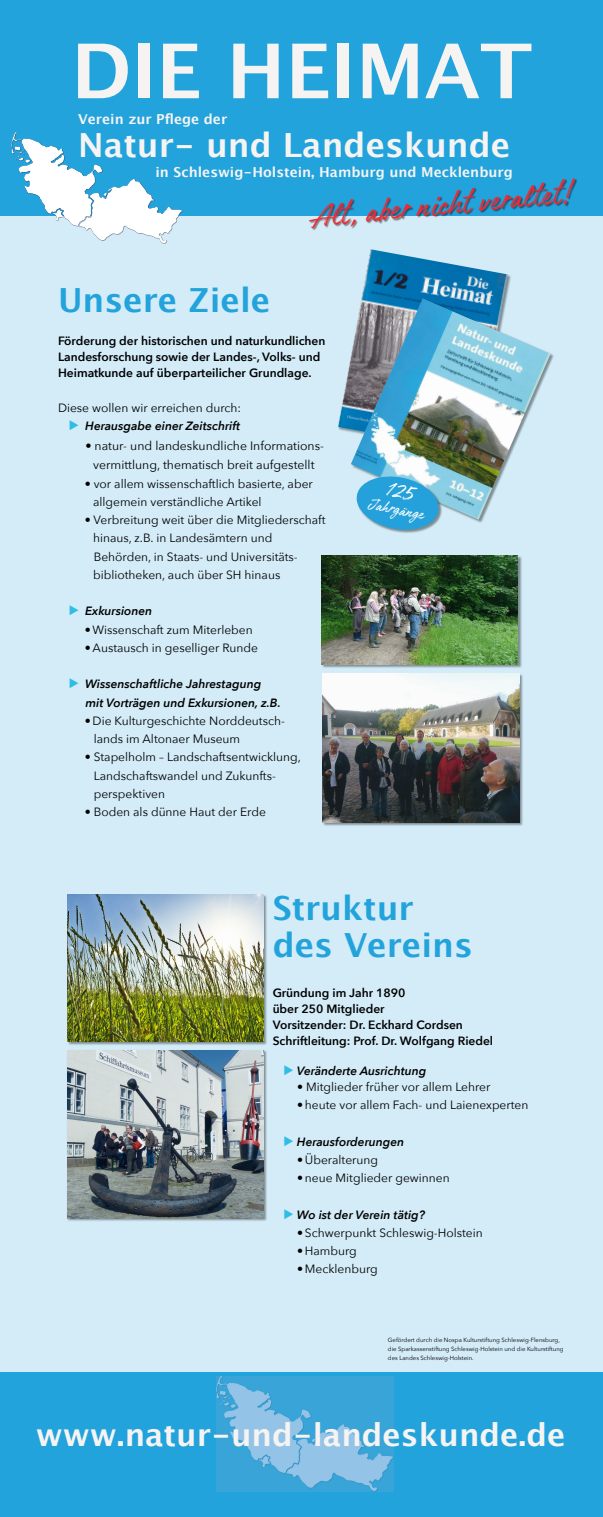
<style>
.page{position:relative;width:603px;height:1517px;background:#fff}
.page>*{position:absolute;margin:0;border:0;box-sizing:border-box;transform-origin:0 0}
.t1{font:700 75.47px "Lucida Grande";color:#f6f4f3}
.t2{font:36.55px "Authenia Textured";color:#ee2a31}
.t3{font:700 33.25px/37px "Lucida Grande";color:#23a3dc}
.t4{font:700 33.25px "Lucida Grande";color:#f6f4f3}
.t5{font:700 31.25px "Lucida Grande";color:#f6f4f3}
.t6{font:18px "Authenia Textured";color:#fff}
.t7{font:700 13.75px "Lucida Grande";color:#f6f4f3}
.t8{font:12.25px/19.8px "Avenir Next";color:#000;text-align:center}
.t9{font:12px/18.2px "Avenir Next";color:#000}
.t10{font:600 12px/16px "Avenir Next";color:#000}
.t11{font:italic 600 12px/18.2px "Avenir Next";color:#000}
.t12{font:6px/9px "Avenir Next";color:#000}
.s1{font-family:"Lucida Grande";font-weight:700;color:#2fbde5}
.s2{font-weight:600;font-style:italic}
.s3{font-family:"Lucida Grande";font-weight:700;font-style:normal;color:#2fbde5}
</style>
<div class="page">
<div style="left:0;top:210px;width:602px;height:1163px;background:#d3ecf8"></div>
<img style="left:338px;top:249px;width:169px;height:183px">
<img style="left:350px;top:298px;width:200px;height:221px">
<img style="left:321px;top:555px;width:201px;height:113px">
<img style="left:321px;top:555px;width:196px;height:109px">
<img style="left:322px;top:673px;width:201px;height:153px">
<img style="left:322px;top:673px;width:196px;height:149px">
<img style="left:67px;top:894px;width:200px;height:151px">
<img style="left:67px;top:894px;width:196px;height:147px">
<img style="left:67px;top:1050px;width:200px;height:171px">
<img style="left:67px;top:1050px;width:196px;height:168px">
<img style="left:441px;top:476px;width:1px;height:43px">
<div style="left:0;top:0;width:602px;height:215px;background:#23a3dc"></div>
<img style="left:12px;top:133px;width:171px;height:110px">
<img style="left:309px;top:179px;width:268px;height:51px">
<div style="left:0;top:1371px;width:602px;height:146px;background:#23a3dc"></div>
<img style="left:216px;top:1376px;width:177px;height:115px">
<svg style="left:354px;top:473px;width:87px;height:60px"></svg>
<h1 class="t1" style="left:71px;top:39px;width:462px">DIE HEIMAT</h1>
<p class="t7" style="left:78px;top:113px;width:150px">Verein zur Pflege der</p>
<h3 class="t4" style="left:78px;top:131px;width:433px">Natur- und Landeskunde</h3>
<p class="t7" style="left:155px;top:166px;width:358px">in Schleswig-Holstein, Hamburg und Mecklenburg</p>
<h2 class="t2" style="left:309px;top:202px;width:263px;rotate:-5deg">Alt, aber nicht veraltet!</h2>
<h3 class="t3" style="left:58px;top:284px;width:214px">Unsere Ziele</h3>
<p class="t10" style="left:58px;top:334px;width:269px">Förderung der historischen und naturkundlichen<br>Landesforschung sowie der Landes-, Volks- und<br>Heimatkunde auf überparteilicher Grundlage.</p>
<p class="t9" style="left:58px;top:399px;width:184px;text-align:right">Diese wollen wir erreichen durch: <span class="s1">▶</span> <span class="s2">Herausgabe einer Zeitschrift</span></p>
<p class="t8" style="left:85px;top:436px;width:240px">• natur- und landeskundliche Informations&shy;vermittlung, thematisch breit aufgestellt</p>
<p class="t9" style="left:93px;top:475px;width:221px;text-indent:-8px">• vor allem wissenschaftlich basierte, aber allgemein verständliche Artikel</p>
<p class="t9" style="left:93px;top:511px;width:234px;text-indent:-8px">• Verbreitung weit über die Mitgliederschaft hinaus, z.B. in Landesämtern und Behörden, in Staats- und Universitäts&shy;bibliotheken, auch über SH hinaus</p>
<p class="t11" style="left:69px;top:602px;width:85px"><span class="s3">▶</span> Exkursionen</p>
<p class="t9" style="left:85px;top:620px;width:169px">• Wissenschaft zum Miterleben</p>
<p class="t9" style="left:85px;top:639px;width:175px">• Austausch in geselliger Runde</p>
<p class="t11" style="left:85px;top:675px;width:197px;text-indent:-17px"><span class="s3">▶</span> Wissenschaftliche Jahrestagung mit Vorträgen und Exkursionen, z.B.</p>
<p class="t9" style="left:94px;top:712px;width:192px;text-indent:-9px">• Die Kulturgeschichte Norddeutsch&shy;lands im Altonaer Museum</p>
<p class="t9" style="left:94px;top:748px;width:208px;text-indent:-9px">• Stapelholm – Landschaftsentwicklung,<br>Landschaftswandel und Zukunfts&shy;perspektiven</p>
<p class="t9" style="left:85px;top:803px;width:182px">• Boden als dünne Haut der Erde</p>
<h3 class="t6" style="left:371px;top:497px;width:57px;rotate:12deg">Jahrgänge</h3>
<h3 class="t3" style="left:272px;top:891px;width:202px">Struktur des Vereins</h3>
<p class="t10" style="left:272px;top:985px;width:222px">Gründung im Jahr 1890<br>über 250 Mitglieder<br>Vorsitzender: Dr. Eckhard Cordsen<br>Schriftleitung: Prof. Dr. Wolfgang Riedel</p>
<p class="t11" style="left:283px;top:1062px;width:144px"><span class="s3">▶</span> Veränderte Ausrichtung</p>
<p class="t9" style="left:297px;top:1078px;width:195px">• Mitglieder früher vor allem Lehrer</p>
<p class="t9" style="left:297px;top:1096px;width:233px">• heute vor allem Fach- und Laienexperten</p>
<p class="t11" style="left:283px;top:1132px;width:122px"><span class="s3">▶</span> Herausforderungen</p>
<p class="t9" style="left:297px;top:1151px;width:83px">• Überalterung</p>
<p class="t9" style="left:297px;top:1169px;width:154px">• neue Mitglieder gewinnen</p>
<p class="t11" style="left:283px;top:1205px;width:143px"><span class="s3">▶</span> Wo ist der Verein tätig?</p>
<p class="t9" style="left:297px;top:1224px;width:187px">• Schwerpunkt Schleswig-Holstein</p>
<p class="t9" style="left:297px;top:1242px;width:61px">• Hamburg</p>
<p class="t9" style="left:297px;top:1260px;width:82px">• Mecklenburg</p>
<p class="t12" style="left:388px;top:1335px;width:177px">Gefördert durch die Nospa Kulturstiftung Schleswig-Flensburg, die Sparkassenstiftung Schleswig-Holstein und die Kulturstiftung des Landes Schleswig-Holstein.</p>
<h3 class="t5" style="left:36px;top:1421px;width:530px">www.natur-und-landeskunde.de</h3>
</div>
